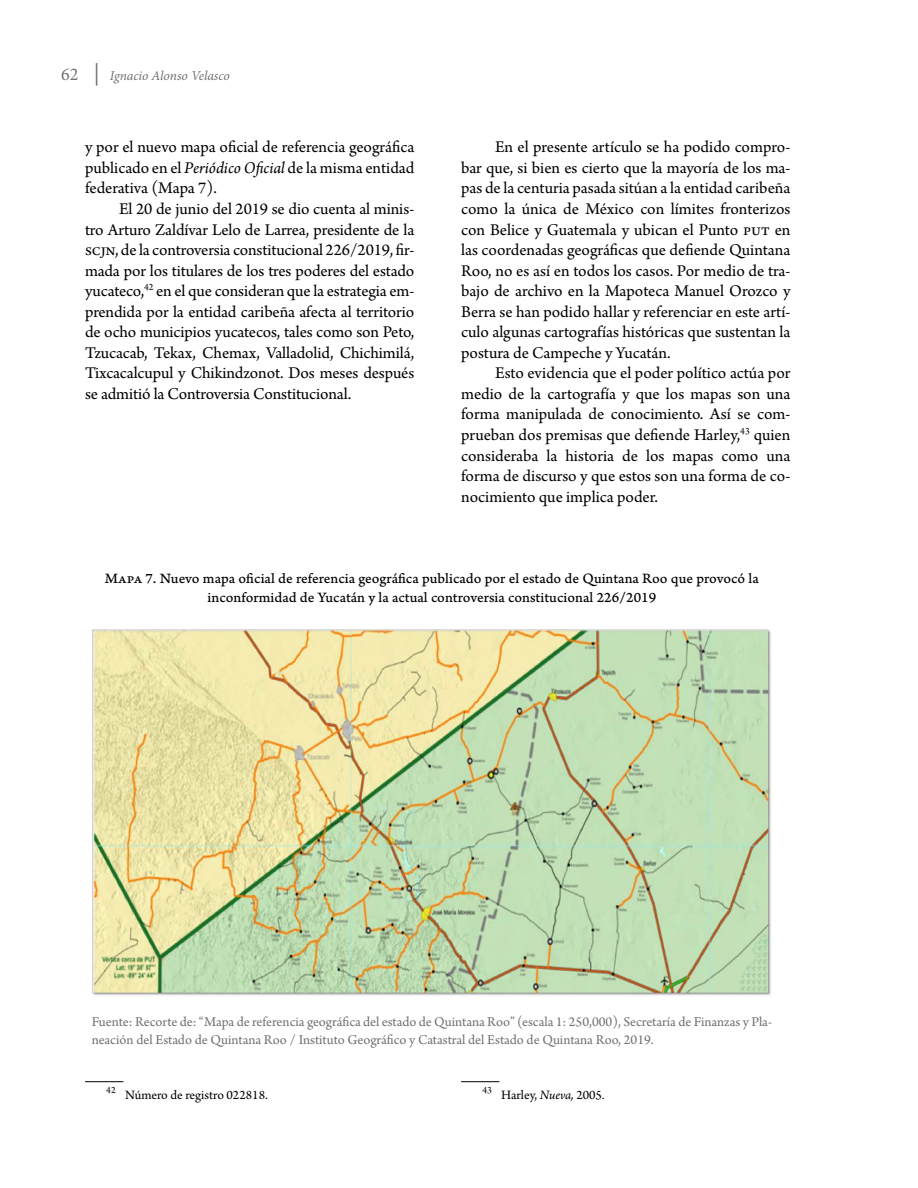
<style>
.page{position:relative;width:918px;height:1188px;background:#fff}
.page>*{position:absolute;margin:0;border:0;box-sizing:border-box;transform-origin:0 0}
.t1{font:17.25px/20.5px "Arno Pro";color:#000;text-align:justify}
.t2{font:15px/19.5px "Arno Pro Caption";color:#000;text-align:center}
.t3{font:14.25px/18px "Arno Pro";color:#707172}
.t4{font:13.5px "Arno Pro";color:#000}
.t5{font:italic 13.5px "Minion Pro";letter-spacing:-.005em;color:#707172}
.s1{font-style:normal;font-size:18px}
.s2{font-style:normal;font-size:22.5px}
.s3{font-style:italic}
</style>
<div class="page">
<hr style="left:85px;top:1081px;width:38px;height:1px;background:#000">
<hr style="left:461px;top:1081px;width:38px;height:1px;background:#000">
<img style="left:92px;top:629px;width:680px;height:367px">
<p class="t5" style="left:61px;top:67px;width:170px"><span class="s1">62</span> <span class="s2">|</span> Ignacio Alonso Velasco</p>
<p class="t1" style="left:85px;top:138px;width:331px">y por el nuevo mapa oficial de referencia geográfica publicado en el <span class="s3">Periódico Oficial</span> de la misma entidad federativa (Mapa 7).</p>
<p class="t1" style="left:85px;top:199px;width:331px;text-indent:34px">El 20 de junio del 2019 se dio cuenta al minis&shy;tro Arturo Zaldívar Lelo de Larrea, presidente de la scjn, de la controversia constitucional 226/2019, fir&shy;mada por los titulares de los tres poderes del estado yucateco,<sup>42</sup> en el que consideran que la estrategia em&shy;prendida por la entidad caribeña afecta al territorio de ocho municipios yucatecos, tales como son Peto, Tzucacab, Tekax, Chemax, Valladolid, Chichimilá, Tixcacalcupul y Chikindzonot. Dos meses después se admitió la Controversia Constitucional.</p>
<p class="t1" style="left:461px;top:138px;width:331px;text-indent:34px">En el presente artículo se ha podido compro&shy;bar que, si bien es cierto que la mayoría de los ma&shy;pas de la centuria pasada sitúan a la entidad caribeña como la única de México con límites fronterizos con Belice y Guatemala y ubican el Punto put en las coordenadas geográficas que defiende Quintana Roo, no es así en todos los casos. Por medio de tra&shy;bajo de archivo en la Mapoteca Manuel Orozco y Berra se han podido hallar y referenciar en este artí&shy;culo algunas cartografías históricas que sustentan la postura de Campeche y Yucatán.</p>
<p class="t1" style="left:461px;top:364px;width:331px;text-indent:34px">Esto evidencia que el poder político actúa por medio de la cartografía y que los mapas son una forma manipulada de conocimiento. Así se com&shy;prueban dos premisas que defiende Harley,<sup>43</sup> quien consideraba la historia de los mapas como una forma de discurso y que estos son una forma de co&shy;nocimiento que implica poder.</p>
<p class="t2" style="left:105px;top:569px;width:656px">Mapa 7. Nuevo mapa oficial de referencia geográfica publicado por el estado de Quintana Roo que provocó la inconformidad de Yucatán y la actual controversia constitucional 226/2019</p>
<p class="t3" style="left:92px;top:1013px;width:682px">Fuente: Recorte de: “Mapa de referencia geográfica del estado de Quintana Roo” (escala 1: 250,000), Secretaría de Finanzas y Pla&shy;neación del Estado de Quintana Roo / Instituto Geográfico y Catastral del Estado de Quintana Roo, 2019.</p>
<p class="t4" style="left:106px;top:1087px;width:163px"><sup>42</sup> Número de registro 022818.</p>
<p class="t4" style="left:482px;top:1087px;width:124px"><sup>43</sup> Harley, <span class="s3">Nueva,</span> 2005<span class="s3">.</span></p>
</div>
